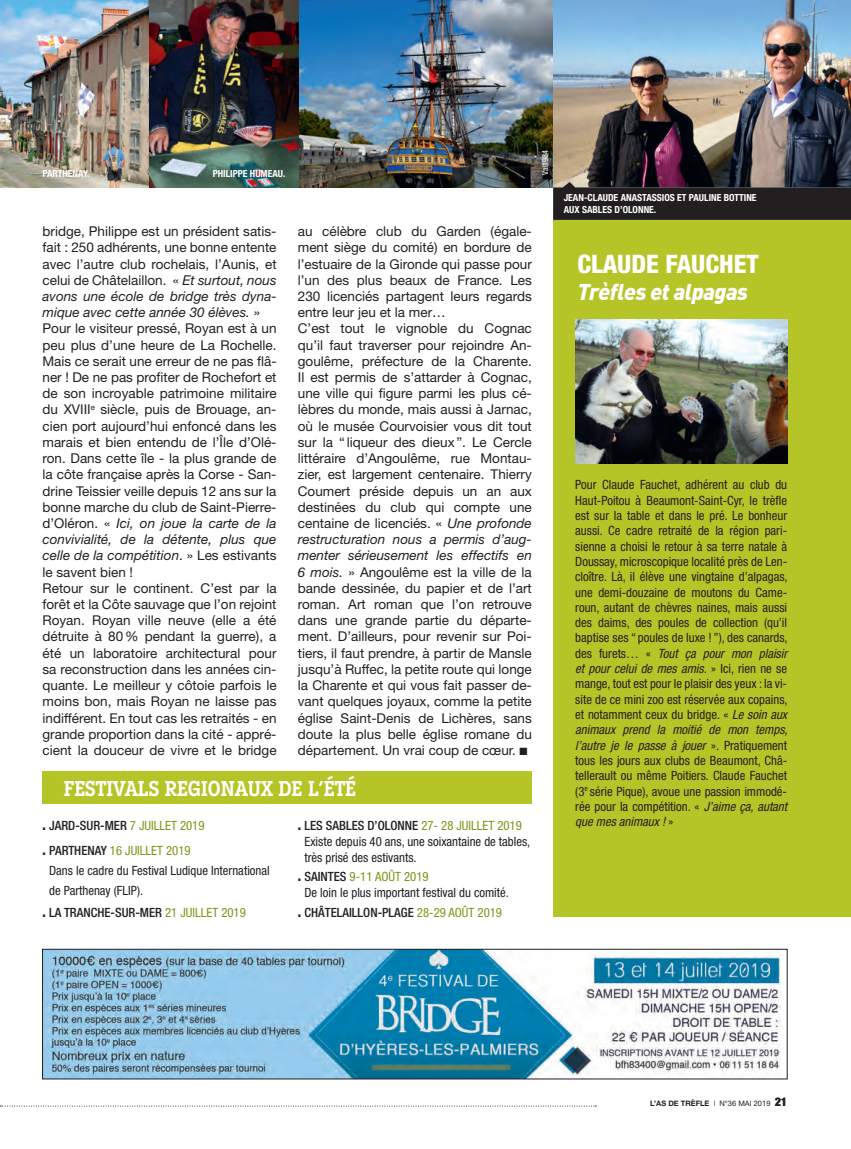
<style>
.page{position:relative;width:851px;height:1149px;background:#fff}
.page>*{position:absolute;margin:0;border:0;box-sizing:border-box;transform-origin:0 0}
.t1{font:800 condensed 25.5px "Helvetica Neue";color:#fff}
.t2{font:600 22.5px "Lubalin Graph Cd ITC";color:#fff}
.t3{font:italic 900 22.5px "DIN";letter-spacing:-.02em;color:#fff}
.t4{font:13.5px/16.2px "Helvetica Neue";color:#231f20}
.t5{font:condensed 12.75px/15.3px "Helvetica Neue";color:#231f20}
.t6{font:500 condensed 12.75px "Helvetica Neue";color:#231f20}
.t7{font:condensed 12.75px/24.5px "Helvetica Neue";color:#839118}
.t8{font:700 condensed 9.75px/11.7px "Helvetica Neue";color:#fff}
.t9{font:condensed 8.25px "Helvetica Neue";color:#fff}
.t10{font:700 7.5px "Helvetica Neue";color:#231f20}
.s1{font-style:italic}
.s2{font-weight:900}
.s3{font-weight:500}
.s4{color:#839118}
.s5{font-weight:400;color:#839118}
.s6{font-weight:900;color:#231f20}
.s7{font-weight:500;color:#231f20}
.s8{font-weight:300}
.s9{font-weight:400}
.s10{font-weight:900;font-stretch:expanded;font-size:12px}
</style>
<div class="page">
<div style="left:553px;top:220px;width:297px;height:696px;background:#b5c527"></div>
<svg style="left:0;top:1105px;width:596px;height:1px"></svg>
<div style="left:43px;top:770px;width:488px;height:33px;background:#b5c527"></div>
<img style="left:152px;top:0;width:698px;height:187px">
<img style="left:0;top:0;width:152px;height:187px">
<img style="left:575px;top:319px;width:212px;height:144px">
<svg style="left:553px;top:182px;width:297px;height:38px;background:#282426"></svg>
<img style="left:44px;top:950px;width:737px;height:126px">
<div style="left:42px;top:948px;width:745px;height:130px;border:1px solid #231f20"></div>
<p class="t8" style="left:43px;top:167px;width:48px">PARTHENAY.</p>
<p class="t8" style="left:213px;top:167px;width:74px">PHILIPPE HUMEAU.</p>
<p class="t9" style="left:540px;top:175px;width:26px;rotate:-90deg">Val1984</p>
<p class="t4" style="left:43px;top:223px;width:235px">bridge, Philippe est un président satis&shy;fait : 250 adhérents, une bonne entente avec l’autre club rochelais, l’Aunis, et celui de Châtelaillon. « <span class="s1">Et surtout, nous avons une école de bridge très dyna&shy;mique avec cette année 30 élèves.</span> » Pour le visiteur pressé, Royan est à un peu plus d’une heure de La Rochelle.<br>Mais ce serait une erreur de ne pas flâ&shy;ner ! De ne pas profiter de Rochefort et de son incroyable patrimoine militaire du XVIII<sup>e</sup> siècle, puis de Brouage, an&shy;cien port aujourd’hui enfoncé dans les marais et bien entendu de l’Île d’Olé&shy;ron. Dans cette île - la plus grande de la côte française après la Corse - San&shy;drine Teissier veille depuis 12 ans sur la bonne marche du club de Saint-Pierre&shy;d’Oléron. « <span class="s1">Ici, on joue la carte de la convivialité, de la détente, plus que celle de la compétition</span>. » Les estivants le savent bien !<br>Retour sur le continent. C’est par la forêt et la Côte sauvage que l’on rejoint Royan. Royan ville neuve (elle a été détruite à 80% pendant la guerre), a été un laboratoire architectural pour sa reconstruction dans les années cin&shy;quante. Le meilleur y côtoie parfois le moins bon, mais Royan ne laisse pas indifférent. En tout cas les retraités - en grande proportion dans la cité - appré&shy;cient la douceur de vivre et le bridge</p>
<p class="t4" style="left:298px;top:223px;width:235px">au célèbre club du Garden (égale&shy;ment siège du comité) en bordure de l’estuaire de la Gironde qui passe pour l’un des plus beaux de France. Les 230 licenciés partagent leurs regards entre leur jeu et la mer…<br>C’est tout le vignoble du Cognac qu’il faut traverser pour rejoindre An&shy;goulême, préfecture de la Charente.<br>Il est permis de s’attarder à Cognac, une ville qui figure parmi les plus cé&shy;lèbres du monde, mais aussi à Jarnac, où le musée Courvoisier vous dit tout sur la “ liqueur des dieux”. Le Cercle littéraire d’Angoulême, rue Montau&shy;zier, est largement centenaire. Thierry Coumert préside depuis un an aux destinées du club qui compte une centaine de licenciés. « <span class="s1">Une profonde restructuration nous a permis d’aug&shy;menter sérieusement les effectifs en 6 mois.</span> » Angoulême est la ville de la bande dessinée, du papier et de l’art roman. Art roman que l’on retrouve dans une grande partie du départe&shy;ment. D’ailleurs, pour revenir sur Poi&shy;tiers, il faut prendre, à partir de Mansle jusqu’à Ruffec, la petite route qui longe la Charente et qui vous fait passer de&shy;vant quelques joyaux, comme la petite église Saint-Denis de Lichères, sans doute la plus belle église romane du département. Un vrai coup de cœur. ■</p>
<h2 class="t2" style="left:64px;top:774px;width:294px">FESTIVALS REGIONAUX DE L’ÉTÉ</h2>
<p class="t5" style="left:304px;top:817px;width:227px;line-height:15.8px;text-indent:-7px"><span class="s2">.</span> <span class="s3">LES SABLES D’OLONNE</span> <span class="s4">27- 28 JUILLET 2019<br></span>Existe depuis 40 ans, une soixantaine de tables, très prisé des estivants.</p>
<p class="t5" style="left:304px;top:868px;width:206px;line-height:15.8px;text-indent:-7px"><span class="s2">.</span> <span class="s3">SAINTES</span> <span class="s4">9-11 AOÛT 2019<br></span>De loin le plus important festival du comité.</p>
<p class="t6" style="left:298px;top:904px;width:206px"><span class="s2">.</span> CHÂTELAILLON-PLAGE <span class="s5">28-29 AOÛT 2019</span></p>
<p class="t7" style="left:43px;top:813px;width:163px"><span class="s6">.</span> <span class="s7">JARD-SUR-MER</span> 7 JUILLET 2019 <span class="s6">.</span> <span class="s7">PARTHENAY</span> 16 JUILLET 2019</p>
<p class="t5" style="left:49px;top:859px;width:222px;line-height:20.1px">Dans le cadre du Festival Ludique International de Parthenay (FLIP).</p>
<p class="t6" style="left:43px;top:904px;width:205px"><span class="s2">.</span> LA TRANCHE-SUR-MER <span class="s5">21 JUILLET 2019</span></p>
<p class="t8" style="left:563px;top:192px;width:194px">JEAN-CLAUDE ANASTASSIOS ET PAULINE BOTTINE<br>AUX SABLES D’OLONNE.</p>
<h1 class="t1" style="left:577px;top:248px;width:183px">CLAUDE FAUCHET</h1>
<h2 class="t3" style="left:577px;top:277px;width:172px">Trèfles et alpagas</h2>
<p class="t5" style="left:575px;top:477px;width:214px;text-align:justify">Pour Claude Fauchet, adhérent au club du Haut-Poitou à Beaumont-Saint-Cyr, le trèfle est sur la table et dans le pré. Le bonheur aussi. Ce cadre retraité de la région pari&shy;sienne a choisi le retour à sa terre natale à Doussay, microscopique localité près de Len&shy;cloître. Là, il élève une vingtaine d’alpagas, une demi-douzaine de moutons du Came&shy;roun, autant de chèvres naines, mais aussi des daims, des poules de collection (qu’il baptise ses “ poules de luxe ! ”), des canards, des furets… « <span class="s1">Tout ça pour mon plaisir et pour celui de mes amis.</span> » Ici, rien ne se mange, tout est pour le plaisir des yeux : la vi&shy;site de ce mini zoo est réservée aux copains, et notamment ceux du bridge. « <span class="s1">Le soin aux animaux prend la moitié de mon temps, l’autre je le passe à jouer</span> ». Pratiquement tous les jours aux clubs de Beaumont, Châ&shy;tellerault ou même Poitiers. Claude Fauchet (3<sup>e</sup> série Pique), avoue une passion immodé&shy;rée pour la compétition. « <span class="s1">J’aime ça, autant que mes animaux !</span> »</p>
<p class="t10" style="left:650px;top:1098px;width:138px">L’AS DE TRÈFLE <span class="s8">I</span> <span class="s9">N°36 MAI 2019</span> <span class="s10">21</span></p>
</div>
